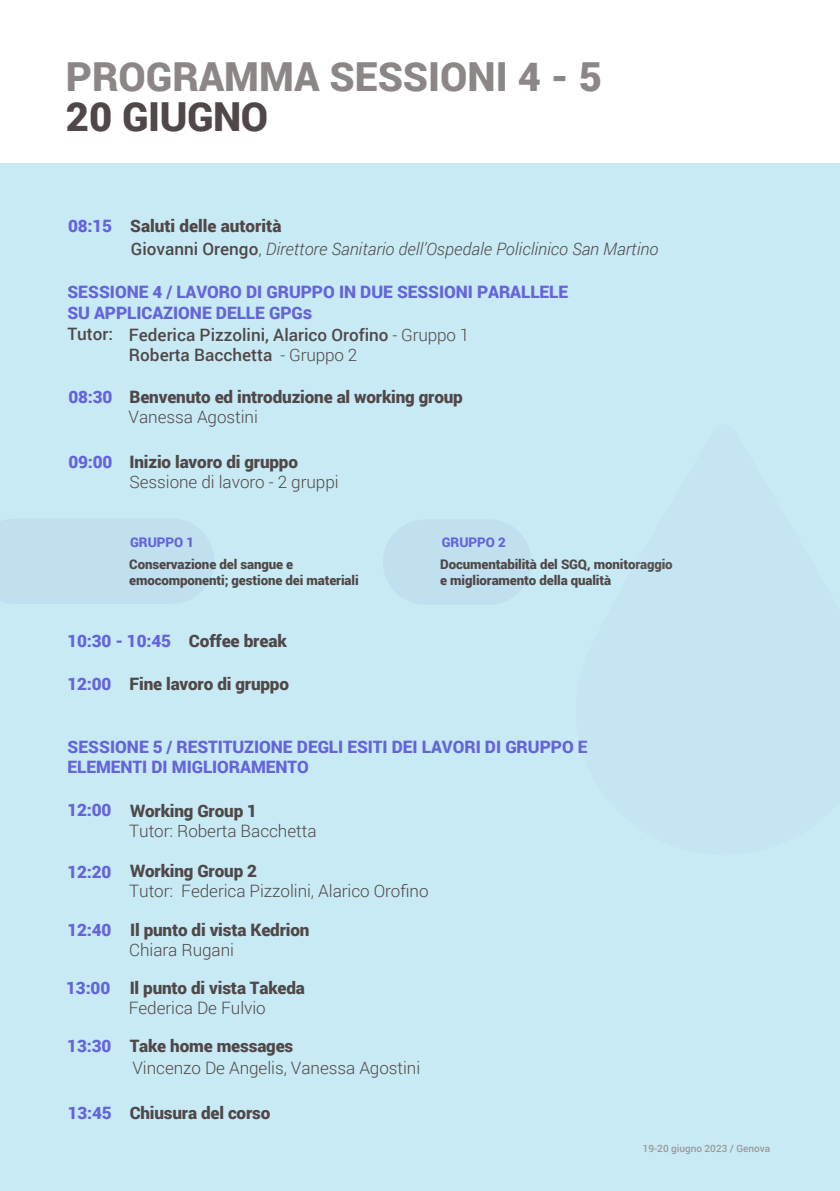
<style>
.page{position:relative;width:840px;height:1191px;background:#fff}
.page>*{position:absolute;margin:0;border:0;box-sizing:border-box;transform-origin:0 0}
.t1{font:900 40px "Roboto";color:#8c8786}
.t2{font:900 40px "Roboto";letter-spacing:-.01em;color:#504848}
.t3{font:900 17.2px/20px "Roboto";letter-spacing:-.01em;color:#504848}
.t4{font:900 17.2px/20.6px "Roboto";letter-spacing:-.005em;color:#6564db}
.t5{font:300 17.2px/20.6px "Roboto";letter-spacing:-.005em;color:#504848}
.t6{font:500 17.2px "Roboto";color:#504848}
.t7{font:italic 300 17.2px "Roboto";color:#504848}
.t8{font:900 13.4px/16px "Roboto";letter-spacing:-.01em;color:#504848}
.t9{font:900 13.4px "Roboto";letter-spacing:-.005em;color:#6564db}
.t10{font:500 10px "Roboto";color:#999}
.s1{color:#6564db}
.s2{font-weight:500;font-style:normal}
.s3{font-style:normal}
.s4{font-weight:300}
.s5{font-weight:900;color:#6564db}
.s6{font-weight:900}
.s7{color:#504848}
</style>
<div class="page">
<div style="left:0;top:163px;width:839px;height:1028px;background:#c8eaf5"></div>
<div style="left:382px;top:519px;width:149px;height:86px;background:#c1e0ef;border-radius:43px"></div>
<h1 class="t1" style="left:66px;top:48px;width:537px">PROGRAMMA SESSIONI 4 - 5</h1>
<h1 class="t2" style="left:66px;top:88px;width:204px">20 GIUGNO</h1>
<p class="t3" style="left:68px;top:215px;width:215px"><span class="s1">08:15</span> Saluti delle autorità</p>
<p class="t7" style="left:131px;top:237px;width:528px"><span class="s2">Giovanni Orengo</span><span class="s3">,</span> Direttore Sanitario dell’Ospedale Policlinico San Martino</p>
<p class="t4" style="left:67px;top:281px;width:502px">SESSIONE 4 / LAVORO DI GRUPPO IN DUE SESSIONI PARALLELE</p>
<p class="t4" style="left:67px;top:302px;width:246px">SU APPLICAZIONE DELLE GPGs</p>
<p class="t6" style="left:67px;top:323px;width:403px">Tutor: Federica Pizzolini, Alarico Orofino <span class="s4">- Gruppo 1</span></p>
<p class="t6" style="left:129px;top:343px;width:230px">Roberta Bacchetta <span class="s4">- Gruppo 2</span></p>
<p class="t3" style="left:128px;top:386px;width:335px;text-indent:-60px"><span class="s1">08:30</span> Benvenuto ed introduzione al working group<br><span class="s4">Vanessa Agostini</span></p>
<p class="t5" style="left:129px;top:451px;width:210px;text-indent:-61px"><span class="s5">09:00</span> <span class="s6">Inizio lavoro di gruppo<br></span>Sessione di lavoro - 2 gruppi</p>
<p class="t9" style="left:130px;top:533px;width:66px">GRUPPO 1</p>
<p class="t8" style="left:129px;top:556px;width:231px">Conservazione del sangue e emocomponenti; gestione dei materiali</p>
<p class="t4" style="left:67px;top:629px;width:221px">10:30 - 10:45 <span class="s7">Coffee break</span></p>
<p class="t3" style="left:67px;top:673px;width:223px"><span class="s1">12:00</span> Fine lavoro di gruppo</p>
<p class="t9" style="left:441px;top:533px;width:66px">GRUPPO 2</p>
<p class="t8" style="left:440px;top:556px;width:234px">Documentabilità del SGQ, monitoraggio e miglioramento della qualità</p>
<p class="t4" style="left:67px;top:735px;width:521px">SESSIONE 5 / RESTITUZIONE DEGLI ESITI DEI LAVORI DI GRUPPO E<br>ELEMENTI DI MIGLIORAMENTO</p>
<p class="t4" style="left:67px;top:798px;width:46px">12:00</p>
<p class="t4" style="left:67px;top:861px;width:46px">12:20</p>
<p class="t4" style="left:67px;top:919px;width:46px">12:40</p>
<p class="t4" style="left:66px;top:977px;width:46px">13:00</p>
<p class="t4" style="left:67px;top:1035px;width:46px">13:30</p>
<p class="t4" style="left:68px;top:1101px;width:46px">13:45</p>
<p class="t3" style="left:130px;top:800px;width:128px">Working Group 1</p>
<p class="t5" style="left:129px;top:820px;width:189px">Tutor: Roberta Bacchetta</p>
<p class="t3" style="left:130px;top:860px;width:128px">Working Group 2</p>
<p class="t5" style="left:129px;top:880px;width:301px">Tutor: Federica Pizzolini, Alarico Orofino</p>
<p class="t3" style="left:130px;top:919px;width:181px">Il punto di vista Kedrion</p>
<p class="t5" style="left:129px;top:939px;width:106px">Chiara Rugani</p>
<p class="t3" style="left:130px;top:977px;width:177px">Il punto di vista Takeda</p>
<p class="t5" style="left:129px;top:997px;width:138px">Federica De Fulvio</p>
<p class="t3" style="left:130px;top:1035px;width:165px">Take home messages</p>
<p class="t5" style="left:132px;top:1057px;width:289px">Vincenzo De Angelis, Vanessa Agostini</p>
<p class="t3" style="left:130px;top:1102px;width:142px">Chiusura del corso</p>
<p class="t10" style="left:642px;top:1141px;width:129px">19-20 giugno 2023 / Genova</p>
</div>
